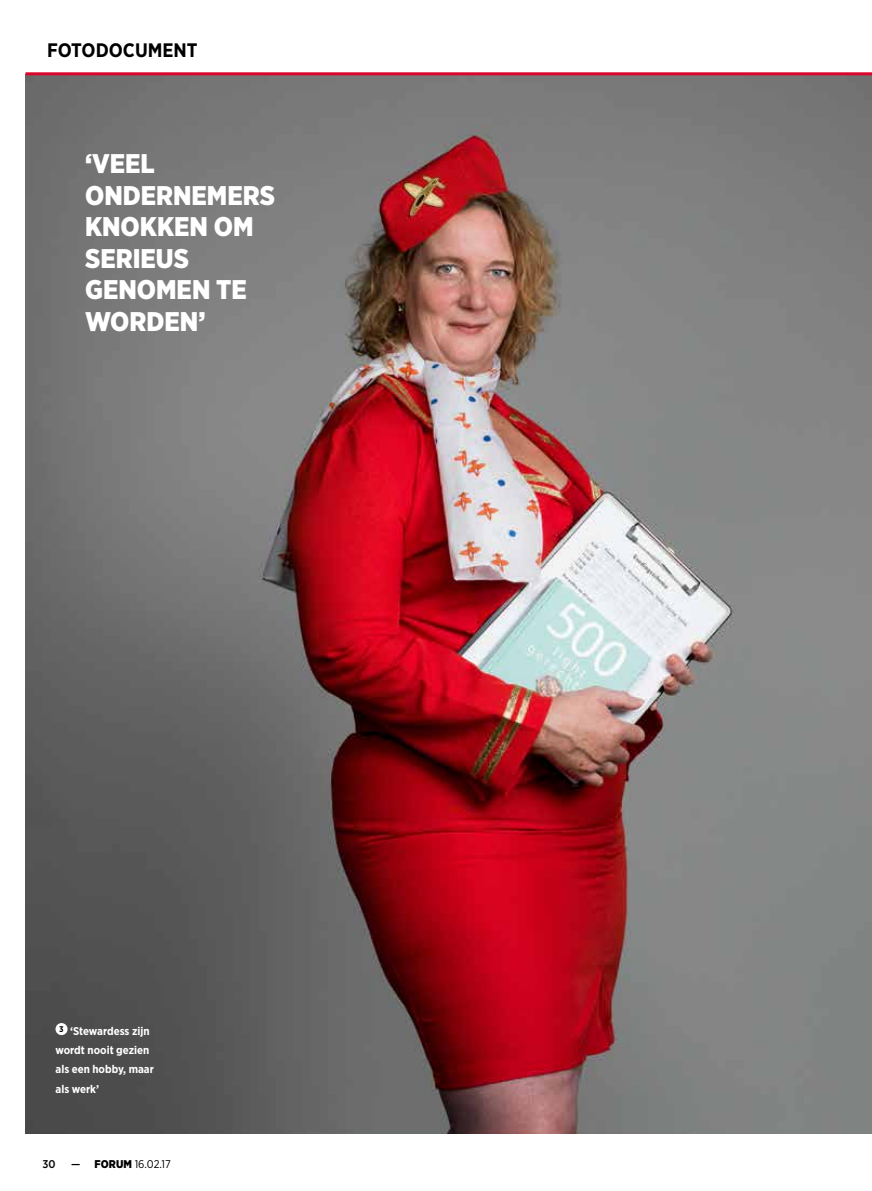
<style>
.page{position:relative;width:872px;height:1191px;background:#fff}
.page>*{position:absolute;margin:0;border:0;box-sizing:border-box;transform-origin:0 0}
.t1{font:900 27px/31.5px "Gotham Narrow";color:#fff}
.t2{font:700 19.5px "Gotham Narrow";color:#000}
.t3{font:700 11.25px/19.2px "Gotham Narrow";color:#fff}
.t4{font:11.25px "Gotham Narrow";color:#000}
.t5{font:500 11.25px "Gotham Narrow";color:#000}
.s1{font-weight:500}
.s2{font-weight:900}
</style>
<div class="page">
<img style="left:26px;top:75px;width:846px;height:1059px">
<hr style="left:26px;top:72px;width:846px;height:3px;background:#db052c">
<div style="left:55px;top:1023px;width:13px;height:12px;background:#fff;border-radius:50%"></div>
<h2 class="t2" style="left:47px;top:38px;width:152px">FOTODOCUMENT</h2>
<h1 class="t1" style="left:85px;top:148px;width:191px">‘VEEL<br>ONDERNEMERS<br>KNOKKEN OM<br>SERIEUS<br>GENOMEN TE<br>WORDEN’</h1>
<p class="t3" style="left:55px;top:1021px;width:100px;text-indent:4px"><sup>3</sup> ‘Stewardess zijn wordt nooit gezien als een hobby, maar als werk’</p>
<p class="t5" style="left:43px;top:1156px;width:15px">30</p>
<p class="t4" style="left:71px;top:1156px;width:101px"><span class="s1">—</span> <span class="s2">FORUM</span> 16.02.17</p>
</div>
